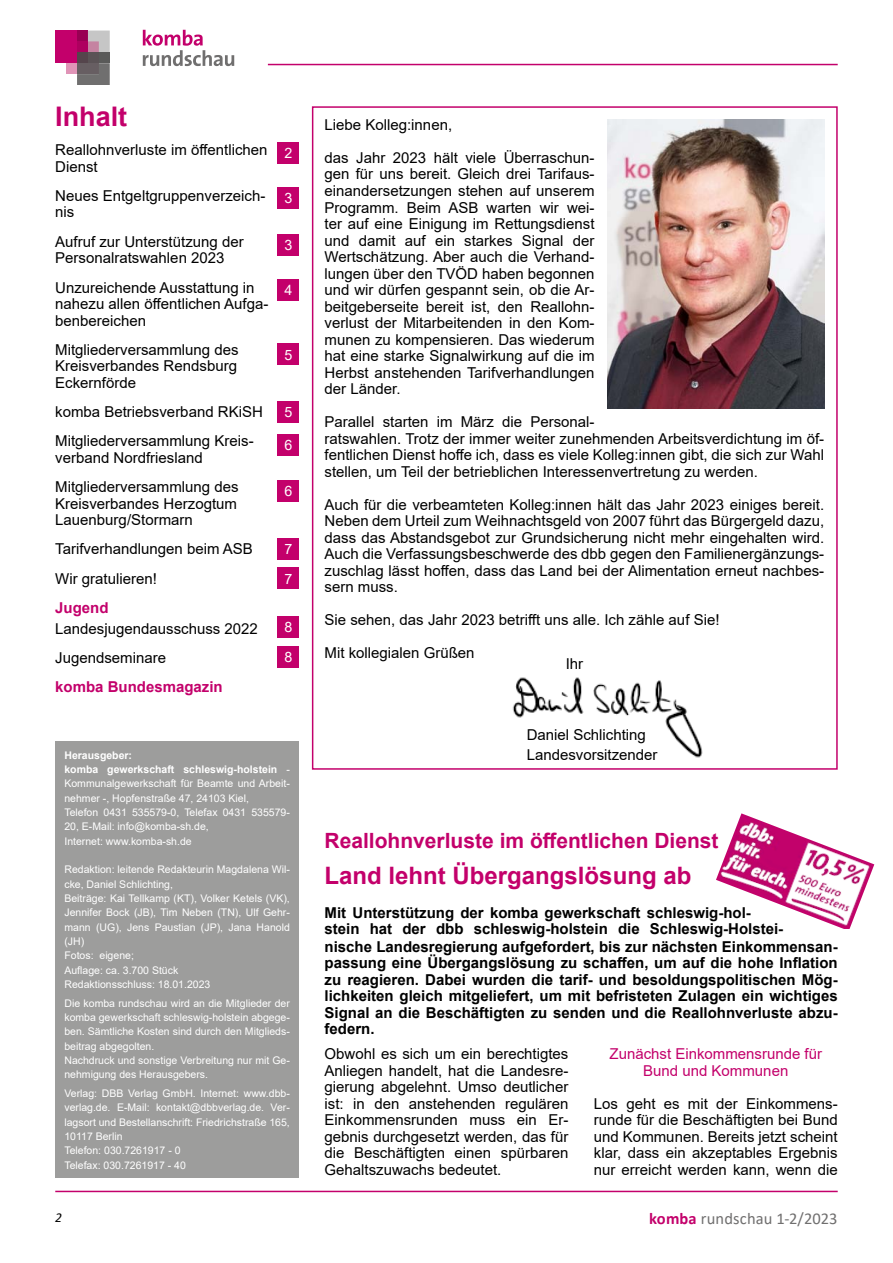
<style>
.page{position:relative;width:893px;height:1263px;background:#fff}
.page>*{position:absolute;margin:0;border:0;box-sizing:border-box;transform-origin:0 0}
.t1{font:700 27px "Arial";color:#c3006b}
.t2{font:700 24px "Arial";color:#c3006b}
.t3{font:700 21px "Arial";color:#c3006b}
.t4{font:16.5px "Calibri";letter-spacing:.01em;color:#706f6f}
.t5{font:15px/16.5px "Arial";color:#000}
.t6{font:700 15px/16.5px "Arial";color:#000}
.t7{font:15px/16.5px "Arial";color:#c3006b;text-align:center}
.t8{font:700 15px "Arial";color:#c3006b}
.t9{font:14.25px/29.7px "Arial";color:#fff}
.t10{font:italic 13.5px "Calibri";color:#000}
.t11{font:10.5px/14.4px "Arial";color:#fff}
.t12{font:700 10.5px "Arial";color:#fff}
.s1{font-weight:700}
.s2{font-weight:700;color:#c3006b}
</style>
<div class="page">
<hr style="left:268px;top:64px;width:570px;height:1px;background:#c3006b">
<hr style="left:55px;top:1191px;width:783px;height:1px;background:#c3006b">
<svg style="left:143px;top:30px;width:91px;height:36px"></svg>
<div style="left:55px;top:31px;width:22px;height:32px;background:#c3006b"></div>
<div style="left:77px;top:31px;width:11px;height:10px;background:#980053"></div>
<div style="left:77px;top:41px;width:11px;height:11px;background:#ae005f"></div>
<div style="left:77px;top:52px;width:11px;height:11px;background:#55454c"></div>
<svg style="left:88px;top:31px;width:22px;height:21px"></svg>
<div style="left:88px;top:52px;width:11px;height:11px;background:#5b5356"></div>
<div style="left:99px;top:52px;width:11px;height:11px;background:#5a5a59"></div>
<svg style="left:77px;top:63px;width:33px;height:22px"></svg>
<div style="left:66px;top:63px;width:11px;height:11px;background:#e094b7"></div>
<img style="left:607px;top:119px;width:217px;height:289px">
<img style="left:512px;top:677px;width:191px;height:81px">
<div style="left:312px;top:106px;width:526px;height:664px;border:2px solid #c3006b"></div>
<div style="left:55px;top:742px;width:244px;height:436px;background:#9d9d9c"></div>
<img style="left:716px;top:813px;width:158px;height:116px">
<div style="left:278px;top:142px;width:21px;height:22px;background:#c3006b"></div>
<div style="left:278px;top:187px;width:21px;height:21px;background:#c3006b"></div>
<div style="left:278px;top:234px;width:21px;height:22px;background:#c3006b"></div>
<div style="left:278px;top:279px;width:21px;height:22px;background:#c3006b"></div>
<div style="left:278px;top:344px;width:21px;height:21px;background:#c3006b"></div>
<div style="left:278px;top:401px;width:21px;height:22px;background:#c3006b"></div>
<div style="left:278px;top:435px;width:21px;height:21px;background:#c3006b"></div>
<div style="left:278px;top:480px;width:21px;height:22px;background:#c3006b"></div>
<div style="left:278px;top:538px;width:21px;height:21px;background:#c3006b"></div>
<div style="left:278px;top:568px;width:21px;height:21px;background:#c3006b"></div>
<div style="left:278px;top:646px;width:21px;height:22px;background:#c3006b"></div>
<div style="left:278px;top:617px;width:21px;height:21px;background:#c3006b"></div>
<h1 class="t1" style="left:55px;top:97px;width:74px">Inhalt</h1>
<p class="t5" style="left:55px;top:142px;width:214px">Reallohnverluste im öffentlichen<br>Dienst</p>
<p class="t5" style="left:55px;top:187px;width:212px">Neues Entgeltgruppenverzeich&shy;nis</p>
<p class="t5" style="left:55px;top:233px;width:190px">Aufruf zur Unterstützung der<br>Personalratswahlen 2023</p>
<p class="t5" style="left:55px;top:279px;width:215px">Unzureichende Ausstattung in nahezu allen öffentlichen Aufga&shy;benbereichen</p>
<p class="t5" style="left:55px;top:341px;width:185px;text-align:justify">Mitgliederversammlung des Kreisverbandes Rendsburg Eckernförde</p>
<p class="t5" style="left:55px;top:397px;width:209px;line-height:29.2px">komba Betriebsverband RKiSH<br>Mitgliederversammlung Kreis-</p>
<p class="t5" style="left:55px;top:443px;width:185px;line-height:29.2px">verband Nordfriesland<br>Mitgliederversammlung des</p>
<p class="t5" style="left:55px;top:495px;width:183px">Kreisverbandes Herzogtum<br>Lauenburg/Stormarn</p>
<p class="t5" style="left:55px;top:534px;width:199px;line-height:29.2px">Tarifverhandlungen beim ASB<br>Wir gratulieren!</p>
<p class="t8" style="left:55px;top:597px;width:55px">Jugend</p>
<p class="t5" style="left:55px;top:613px;width:204px;line-height:29.2px">Landesjugendausschuss 2022<br>Jugendseminare</p>
<p class="t8" style="left:55px;top:676px;width:169px">komba Bundesmagazin</p>
<p class="t9" style="left:284px;top:138px;width:9px">2</p>
<p class="t9" style="left:284px;top:183px;width:9px">3</p>
<p class="t9" style="left:284px;top:230px;width:9px">3</p>
<p class="t9" style="left:284px;top:275px;width:9px">4</p>
<p class="t9" style="left:284px;top:340px;width:9px">5</p>
<p class="t9" style="left:284px;top:397px;width:9px">5</p>
<p class="t9" style="left:284px;top:430px;width:9px">6</p>
<p class="t9" style="left:284px;top:476px;width:9px">6</p>
<p class="t9" style="left:284px;top:534px;width:9px">7<br>7</p>
<p class="t9" style="left:284px;top:612px;width:9px">8</p>
<p class="t9" style="left:284px;top:642px;width:9px">8</p>
<p class="t5" style="left:325px;top:116px;width:129px">Liebe Kolleg:innen,</p>
<p class="t5" style="left:325px;top:149px;width:271px;text-align:justify">das Jahr 2023 hält viele Überraschun&shy;gen für uns bereit. Gleich drei Tarifaus&shy;einandersetzungen stehen auf unserem Programm. Beim ASB warten wir wei&shy;ter auf eine Einigung im Rettungsdienst und damit auf ein starkes Signal der Wertschätzung. Aber auch die Verhand&shy;lungen über den TVÖD haben begonnen und wir dürfen gespannt sein, ob die Ar&shy;beitgeberseite bereit ist, den Reallohn&shy;verlust der Mitarbeitenden in den Kom&shy;munen zu kompensieren. Das wiederum hat eine starke Signalwirkung auf die im Herbst anstehenden Tarifverhandlungen der Länder.</p>
<p class="t5" style="left:325px;top:413px;width:501px">Parallel starten im März die Personal-<br>ratswahlen. Trotz der immer weiter zunehmenden Arbeitsverdichtung im öf&shy;fentlichen Dienst hoffe ich, dass es viele Kolleg:innen gibt, die sich zur Wahl stellen, um Teil der betrieblichen Interessenvertretung zu werden.</p>
<p class="t5" style="left:325px;top:496px;width:501px;text-align:justify">Auch für die verbeamteten Kolleg:innen hält das Jahr 2023 einiges bereit.<br>Neben dem Urteil zum Weihnachtsgeld von 2007 führt das Bürgergeld dazu, dass das Abstandsgebot zur Grundsicherung nicht mehr eingehalten wird.<br>Auch die Verfassungsbeschwerde des dbb gegen den Familienergänzungs&shy;zuschlag lässt hoffen, dass das Land bei der Alimentation erneut nachbes&shy;sern muss.</p>
<p class="t5" style="left:325px;top:611px;width:396px">Sie sehen, das Jahr 2023 betrifft uns alle. Ich zähle auf Sie!</p>
<p class="t5" style="left:325px;top:644px;width:152px">Mit kollegialen Grüßen</p>
<p class="t5" style="left:566px;top:655px;width:19px">Ihr</p>
<p class="t5" style="left:527px;top:726px;width:121px">Daniel Schlichting</p>
<p class="t12" style="left:64px;top:747px;width:69px">Herausgeber:</p>
<p class="t5" style="left:527px;top:747px;width:132px">Landesvorsitzender</p>
<p class="t11" style="left:64px;top:762px;width:227px"><span class="s1">komba gewerkschaft schleswig-holstein</span> - Kommunalgewerkschaft für Beamte und Arbeit&shy;nehmer -, Hopfenstraße 47, 24103 Kiel,<br>Telefon 0431 535579-0, Telefax 0431 535579- 20, E-Mail: info@komba-sh.de,<br>Internet: www.komba-sh.de</p>
<p class="t11" style="left:64px;top:862px;width:227px">Redaktion: leitende Redakteurin Magdalena Wil&shy;cke, Daniel Schlichting,<br>Beiträge: Kai Tellkamp (KT), Volker Ketels (VK),<br>Jennifer Bock (JB), Tim Neben (TN), Ulf Gehr&shy;mann (UG), Jens Paustian (JP), Jana Hanold (JH)<br>Fotos: eigene;<br>Auflage: ca. 3.700 Stück<br>Redaktionsschluss: 18.01.2023</p>
<p class="t11" style="left:64px;top:996px;width:227px">Die komba rundschau wird an die Mitglieder der komba gewerkschaft schleswig-holstein abgege&shy;ben. Sämtliche Kosten sind durch den Mitglieds&shy;beitrag abgegolten.<br>Nachdruck und sonstige Verbreitung nur mit Ge&shy;nehmigung des Herausgebers.</p>
<p class="t11" style="left:64px;top:1086px;width:227px">Verlag: DBB Verlag GmbH. Internet: www.dbb&shy;verlag.de. E-Mail: kontakt@dbbverlag.de. Ver&shy;lagsort und Bestellanschrift: Friedrichstraße 165, 10117 Berlin<br>Telefon: 030.7261917 - 0<br>Telefax: 030.7261917 - 40</p>
<h3 class="t3" style="left:325px;top:825px;width:395px">Reallohnverluste im öffentlichen Dienst</h3>
<h2 class="t2" style="left:325px;top:859px;width:368px">Land lehnt Übergangslösung ab</h2>
<p class="t6" style="left:325px;top:905px;width:460px;line-height:15.6px">Mit Unterstützung der komba gewerkschaft schleswig-hol&shy;stein hat der dbb schleswig-holstein die Schleswig-Holstei-</p>
<p class="t6" style="left:325px;top:938px;width:515px;text-align:justify">nische Landesregierung aufgefordert, bis zur nächsten Einkommensan&shy;passung eine Übergangslösung zu schaffen, um auf die hohe Inflation zu reagieren. Dabei wurden die tarif- und besoldungspolitischen Mög&shy;lichkeiten gleich mitgeliefert, um mit befristeten Zulagen ein wichtiges Signal an die Beschäftigten zu senden und die Reallohnverluste abzu&shy;federn.</p>
<p class="t5" style="left:325px;top:1045px;width:245px;text-align:justify">Obwohl es sich um ein berechtigtes Anliegen handelt, hat die Landesre&shy;gierung abgelehnt. Umso deutlicher ist: in den anstehenden regulären Einkommensrunden muss ein Er&shy;gebnis durchgesetzt werden, das für die Beschäftigten einen spürbaren Gehaltszuwachs bedeutet.</p>
<p class="t7" style="left:609px;top:1045px;width:214px">Zunächst Einkommensrunde für<br>Bund und Kommunen</p>
<p class="t5" style="left:594px;top:1095px;width:245px;text-align:justify">Los geht es mit der Einkommens&shy;runde für die Beschäftigten bei Bund und Kommunen. Bereits jetzt scheint klar, dass ein akzeptables Ergebnis nur erreicht werden kann, wenn die</p>
<p class="t10" style="left:55px;top:1208px;width:8px">2</p>
<p class="t4" style="left:649px;top:1207px;width:190px"><span class="s2">komba</span> rundschau 1-2/2023</p>
</div>
